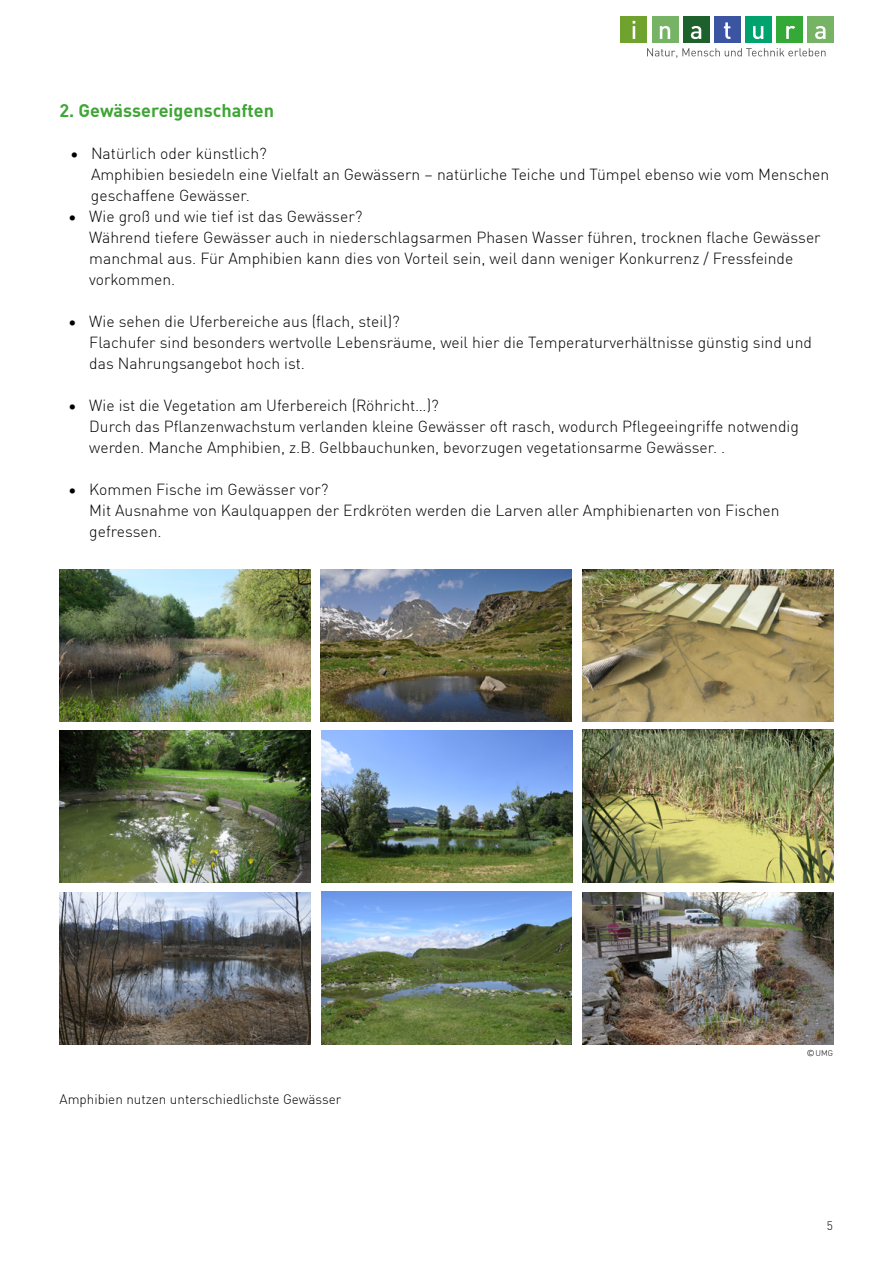
<style>
.page{position:relative;width:893px;height:1263px;background:#fff}
.page>*{position:absolute;margin:0;border:0;box-sizing:border-box;transform-origin:0 0}
.t1{font:700 18px "DINOT";color:#3fa535}
.t2{font:300 15.75px/21px "DINOT";color:#000}
.t3{font:300 13.5px "DINOT";color:#000}
.t4{font:300 12px "DINOT";color:#000}
.t5{font:300 8.1px "DINOT";color:#000}
.s1{font-size:14.25px}
</style>
<div class="page">
<div style="left:621px;top:16px;width:26px;height:26px;background:#70a32e"></div>
<svg style="left:633px;top:21px;width:2px;height:18px"></svg>
<div style="left:652px;top:16px;width:26px;height:26px;background:#76b364"></div>
<svg style="left:660px;top:26px;width:10px;height:13px"></svg>
<div style="left:683px;top:16px;width:26px;height:26px;background:#1e612c"></div>
<svg style="left:691px;top:26px;width:10px;height:13px"></svg>
<div style="left:714px;top:16px;width:26px;height:26px;background:#3c55a2"></div>
<svg style="left:724px;top:22px;width:6px;height:17px"></svg>
<div style="left:745px;top:16px;width:26px;height:26px;background:#00a26d"></div>
<svg style="left:753px;top:26px;width:10px;height:13px"></svg>
<div style="left:776px;top:16px;width:26px;height:26px;background:#35a938"></div>
<svg style="left:786px;top:26px;width:9px;height:13px"></svg>
<div style="left:807px;top:16px;width:26px;height:26px;background:#76b364"></div>
<svg style="left:815px;top:26px;width:10px;height:13px"></svg>
<svg style="left:647px;top:48px;width:178px;height:10px"></svg>
<img style="left:59px;top:569px;width:251px;height:152px">
<img style="left:582px;top:569px;width:251px;height:152px">
<img style="left:321px;top:569px;width:251px;height:152px">
<img style="left:60px;top:730px;width:251px;height:152px">
<img style="left:583px;top:729px;width:251px;height:153px">
<img style="left:321px;top:730px;width:251px;height:152px">
<img style="left:60px;top:892px;width:250px;height:153px">
<img style="left:583px;top:892px;width:250px;height:153px">
<img style="left:321px;top:892px;width:251px;height:153px">
<p class="t1" style="left:60px;top:96px;width:216px">2. Gewässereigenschaften</p>
<p class="t2" style="left:91px;top:142px;width:740px;text-indent:-21px">• Natürlich oder künstlich?<br>Amphibien besiedeln eine Vielfalt an Gewässern – natürliche Teiche und Tümpel ebenso wie vom Menschen geschaffene Gewässer.</p>
<p class="t2" style="left:89px;top:205px;width:733px;text-indent:-21px">• Wie groß und wie tief ist das Gewässer?<br>Während tiefere Gewässer auch in niederschlagsarmen Phasen Wasser führen, trocknen flache Gewässer manchmal aus. Für Amphibien kann dies von Vorteil sein, weil dann weniger Konkurrenz / Fressfeinde vorkommen.</p>
<p class="t2" style="left:89px;top:310px;width:724px;text-indent:-21px">• Wie sehen die Uferbereiche aus (flach, steil)?<br>Flachufer sind besonders wertvolle Lebensräume, weil hier die Temperaturverhältnisse günstig sind und das Nahrungsangebot hoch ist.</p>
<p class="t2" style="left:89px;top:394px;width:711px;text-indent:-21px">• Wie ist die Vegetation am Uferbereich (Röhricht…)?<br>Durch das Pflanzenwachstum verlanden kleine Gewässer oft rasch, wodurch Pflegeeingriffe notwendig werden. Manche Amphibien, z.B. Gelbbauchunken, bevorzugen vegetationsarme Gewässer. .</p>
<p class="t2" style="left:89px;top:478px;width:692px;text-indent:-21px">• Kommen Fische im Gewässer vor?<br>Mit Ausnahme von Kaulquappen der Erdkröten werden die Larven aller Amphibienarten von Fischen gefressen.</p>
<p class="t3" style="left:60px;top:1089px;width:283px">Amphibien nutzen unterschiedlichste Gewässer</p>
<p class="t5" style="left:807px;top:1046px;width:28px"><span class="s1">©</span>UMG</p>
<p class="t4" style="left:827px;top:1217px;width:8px">5</p>
</div>
